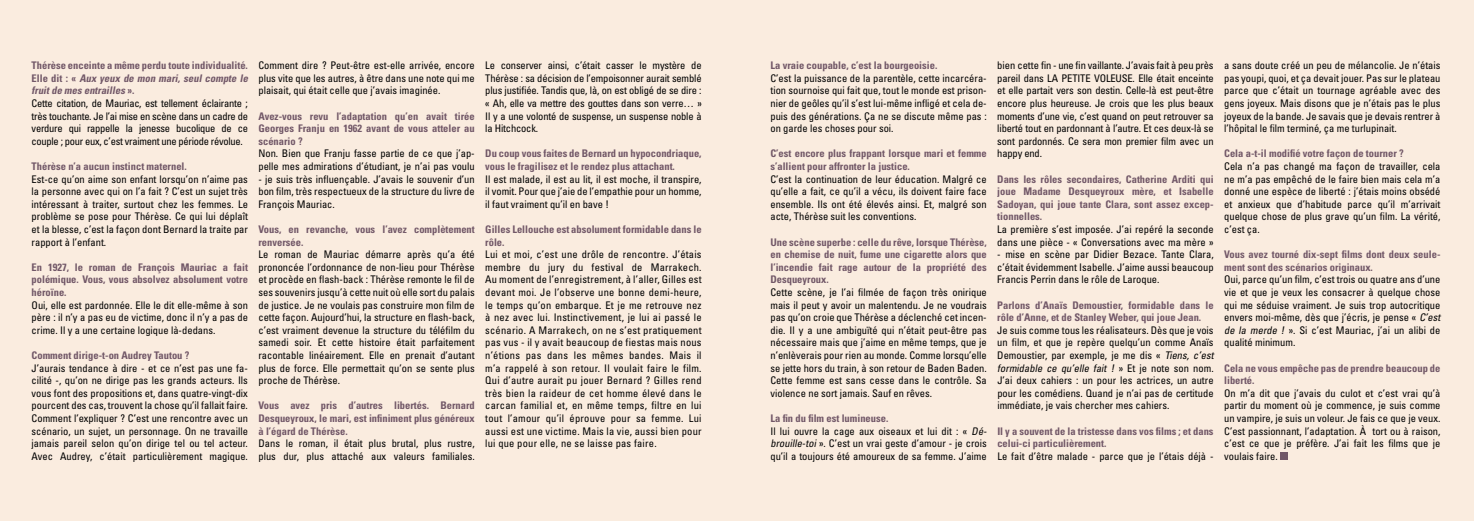
<style>
.page{position:relative;width:1474px;height:521px;background:#fff}
.page>*{position:absolute;margin:0;border:0;box-sizing:border-box;transform-origin:0 0}
.t1{font:condensed 10.5px/12.6px "Univers LT Std";color:#000;text-align:justify}
.t2{font:700 condensed 10.5px/12.6px "Univers LT Std";color:#715767}
.t3{font:condensed 10.5px/12.6px "Univers LT Std";letter-spacing:-.025em;color:#000}
.s1{font-weight:700;color:#715767}
.s2{font-weight:700;font-style:italic;color:#715767}
.s3{font-style:italic}
</style>
<div class="page">
<div style="left:0;top:0;width:1473px;height:521px;background:#faecdf"></div>
<div style="left:1280px;top:452px;width:7px;height:8px;background:#715767"></div>
<p class="t3" style="left:32px;top:59px;width:220px"><span class="s1">Thérèse enceinte a même perdu toute individualité.<br>E l l e d i t : «</span> <span class="s2">Aux yeux de mon mari, seul compte le fruitde mes entrailles</span> <span class="s1">» .<br></span>Cette citation, de Mauriac, est tellement éclairante ; très touchante. Je l’ai mise en scène dans un cadre de verdure qui rappelle la jenesse bucolique de ce couple ; pour eux, c’est vraiment une période révolue.</p>
<p class="t2" style="left:32px;top:160px;width:157px">Thérèse n’a aucun instinct maternel.</p>
<p class="t1" style="left:32px;top:172px;width:218px">Est-ce qu’on aime son enfant lorsqu’on n’aime pas la personne avec qui on l’a fait ? C’est un sujet très intéressant à traiter, surtout chez les femmes. Le problème se pose pour Thérèse. Ce qui lui déplaît et la blesse, c’est la façon dont Bernard la traite par rapport à l’enfant.</p>
<p class="t2" style="left:32px;top:261px;width:218px;text-align:justify">En 1927, le roman de François Mauriac a fait polémique. Vous, vous absolvez absolument votre héroïne.</p>
<p class="t1" style="left:32px;top:298px;width:218px">Oui, elle est pardonnée. Elle le dit elle-même à son père : il n’y a pas eu de victime, donc il n’y a pas de crime. Il y a une certaine logique là-dedans.</p>
<p class="t2" style="left:32px;top:349px;width:159px">Comment dirige-t-on Audrey Tautou ?</p>
<p class="t1" style="left:32px;top:361px;width:218px">J’aurais tendance à dire - et ce n’est pas une fa&shy;cilité -, qu’on ne dirige pas les grands acteurs. Ils vous font des propositions et, dans quatre-vingt-dix pourcent des cas, trouvent la chose qu’il fallait faire.<br>Comment l’expliquer ? C’est une rencontre avec un scénario, un sujet, un personnage. On ne travaille jamais pareil selon qu’on dirige tel ou tel acteur.<br>Avec Audrey, c’était particulièrement magique.</p>
<p class="t1" style="left:258px;top:59px;width:218px">Comment dire ? Peut-être est-elle arrivée, encore plus vite que les autres, à être dans une note qui me plaisait, qui était celle que j’avais imaginée.</p>
<p class="t2" style="left:258px;top:109px;width:218px;text-align:justify">Avez-vous revu l’adaptation qu’en avait tirée Georges Franju en 1962 avant de vous atteler au scénario ?</p>
<p class="t1" style="left:258px;top:147px;width:218px">Non. Bien que Franju fasse partie de ce que j’ap&shy;pelle mes admirations d’étudiant, je n’ai pas voulu</p>
<p class="t1" style="left:258px;top:172px;width:218px">- je suis très influençable. J’avais le souvenir d’un bon film, très respectueux de la structure du livre de François Mauriac.</p>
<p class="t2" style="left:258px;top:223px;width:218px">Vous, en revanche, vous l’avez complètement renversée.</p>
<p class="t1" style="left:258px;top:248px;width:218px">Le roman de Mauriac démarre après qu’a été prononcée l’ordonnance de non-lieu pour Thérèse et procède en flash-back : Thérèse remonte le fil de ses souvenirs jusqu’à cette nuit où elle sort du palais de justice. Je ne voulais pas construire mon film de cette façon. Aujourd’hui, la structure en flash-back, c’est vraiment devenue la structure du téléfilm du samedi soir. Et cette histoire était parfaitement racontable linéairement. Elle en prenait d’autant plus de force. Elle permettait qu’on se sente plus proche de Thérèse.</p>
<p class="t2" style="left:258px;top:399px;width:218px;text-align:justify">Vous avez pris d’autres libertés. Bernard Desqueyroux, le mari, est infiniment plus généreux à l’égard de Thérèse.</p>
<p class="t1" style="left:258px;top:437px;width:218px">Dans le roman, il était plus brutal, plus rustre, plus dur, plus attaché aux valeurs familiales.</p>
<p class="t1" style="left:485px;top:59px;width:218px">Le conserver ainsi, c’était casser le mystère de Thérèse : sa décision de l’empoisonner aurait semblé plus justifiée. Tandis que, là, on est obligé de se dire : « Ah, elle va mettre des gouttes dans son verre… » Il y a une volonté de suspense, un suspense noble à la Hitchcock.</p>
<p class="t2" style="left:485px;top:147px;width:218px">Du coup vous faites de bernard un hypocondriaque, vous le fragilisez et le rendez plus attachant.</p>
<p class="t1" style="left:485px;top:172px;width:218px">Il est malade, il est au lit, il est moche, il transpire, il vomit. Pour que j’aie de l’empathie pour un homme, il faut vraiment qu’il en bave !</p>
<p class="t2" style="left:485px;top:223px;width:218px">Gilles Lellouche est absolument formidable dans le rôle.</p>
<p class="t1" style="left:485px;top:248px;width:218px">Lui et moi, c’est une drôle de rencontre. J’étais membre du jury du festival de Marrakech.<br>Au moment de l’enregistrement, à l’aller, Gilles est devant moi. Je l’observe une bonne demi-heure, le temps qu’on embarque. Et je me retrouve nez à nez avec lui. Instinctivement, je lui ai passé le scénario. A Marrakech, on ne s’est pratiquement pas vus - il y avait beaucoup de fiestas mais nous n’étions pas dans les mêmes bandes. Mais il m’a rappelé à son retour. Il voulait faire le film.<br>Qui d’autre aurait pu jouer Bernard ? Gilles rend très bien la raideur de cet homme élevé dans le carcan familial et, en même temps, filtre en lui tout l’amour qu’il éprouve pour sa femme. Lui aussi est une victime. Mais la vie, aussi bien pour lui que pour elle, ne se laisse pas faire.</p>
<p class="t2" style="left:770px;top:59px;width:168px">La vraie coupable, c’est la bourgeoisie.</p>
<p class="t1" style="left:770px;top:72px;width:218px">C’est la puissance de la parentèle, cette incarcéra&shy;tion sournoise qui fait que, tout le monde est prison&shy;nier de geôles qu’il s’est lui-même infligé et cela de&shy;puis des générations. Ça ne se discute même pas : on garde les choses pour soi.</p>
<p class="t2" style="left:770px;top:147px;width:218px">C’est encore plus frappant lorsque mari et femme s’allient pour affronter la justice.</p>
<p class="t1" style="left:770px;top:172px;width:218px">C’est la continuation de leur éducation. Malgré ce qu’elle a fait, ce qu’il a vécu, ils doivent faire face ensemble. Ils ont été élevés ainsi. Et, malgré son acte, Thérèse suit les conventions.</p>
<p class="t2" style="left:770px;top:235px;width:218px;text-align:justify">Une scène superbe : celle du rêve, lorsque Thérèse, en chemise de nuit, fume une cigarette alors que l’incendie fait rage autour de la propriété des Desqueyroux.</p>
<p class="t1" style="left:770px;top:286px;width:218px">Cette scène, je l’ai filmée de façon très onirique mais il peut y avoir un malentendu. Je ne voudrais pas qu’on croie que Thérèse a déclenché cet incen&shy;die. Il y a une ambiguïté qui n’était peut-être pas nécessaire mais que j’aime en même temps, que je n’enlèverais pour rien au monde. Comme lorsqu’elle se jette hors du train, à son retour de Baden Baden.<br>Cette femme est sans cesse dans le contrôle. Sa violence ne sort jamais. Sauf en rêves.</p>
<p class="t1" style="left:770px;top:412px;width:220px;text-align:left"><span class="s1">La fin du film est lumineuse.<br></span>Il lui ouvre la cage aux oiseaux et lui dit : « <span class="s3">Dé&shy;brouille-toi</span> ». C’est un vrai geste d’amour - je crois qu’il a toujours été amoureux de sa femme. J’aime</p>
<p class="t1" style="left:997px;top:59px;width:218px">bien cette fin - une fin vaillante. J’avais fait à peu près pareil dans LA PETITE VOLEUSE. Elle était enceinte et elle partait vers son destin. Celle-là est peut-être encore plus heureuse. Je crois que les plus beaux moments d’une vie, c’est quand on peut retrouver sa liberté tout en pardonnant à l’autre. Et ces deux-là se sont pardonnés. Ce sera mon premier film avec un happy end.</p>
<p class="t2" style="left:997px;top:172px;width:218px;text-align:justify">Dans les rôles secondaires, Catherine Arditi qui joue Madame Desqueyroux mère, et Isabelle Sadoyan, qui joue tante Clara, sont assez excep&shy;tionnelles.</p>
<p class="t1" style="left:997px;top:223px;width:218px">La première s’est imposée. J’ai repéré la seconde dans une pièce - « Conversations avec ma mère »</p>
<p class="t1" style="left:997px;top:248px;width:218px">- mise en scène par Didier Bezace. Tante Clara, c’était évidemment Isabelle. J’aime aussi beaucoup Francis Perrin dans le rôle de Laroque.</p>
<p class="t2" style="left:997px;top:298px;width:218px">Parlons d’Anaïs Demoustier, formidable dans le rôle d’Anne, et de Stanley Weber, qui joue Jean.</p>
<p class="t1" style="left:997px;top:324px;width:220px;text-align:left">Je suis comme tous les réalisateurs. Dès que je vois un film, et que je repère quelqu’un comme Anaïs Demoustier, par exemple, je me dis « <span class="s3">Tiens, c’est formidable ce qu’elle fait !</span> » Et j e n ote s o n n o m .<br>J’ai deux cahiers : un pour les actrices, un autre pour les comédiens. Quand je n’ai pas de certitude immédiate, je vais chercher mes cahiers.</p>
<p class="t2" style="left:997px;top:424px;width:218px">Il y a souvent de la tristesse dans vos films ; et dans celui-ci particulièrement.</p>
<p class="t1" style="left:997px;top:450px;width:218px">Le fait d’être malade - parce que je l’étais déjà -</p>
<p class="t1" style="left:1224px;top:59px;width:218px">a sans doute créé un peu de mélancolie. Je n’étais pas youpi, quoi, et ça devait jouer. Pas sur le plateau parce que c’était un tournage agréable avec des gens joyeux. Mais disons que je n’étais pas le plus joyeux de la bande. Je savais que je devais rentrer à l’hôpital le film terminé, ça me turlupinait.</p>
<p class="t2" style="left:1224px;top:147px;width:181px">Cela a-t-il modifié votre façon de tourner ?</p>
<p class="t1" style="left:1224px;top:160px;width:218px">Cela n’a pas changé ma façon de travailler, cela ne m’a pas empêché de le faire bien mais cela m’a donné une espèce de liberté : j’étais moins obsédé et anxieux que d’habitude parce qu’il m’arrivait quelque chose de plus grave qu’un film. La vérité, c’est ça.</p>
<p class="t2" style="left:1224px;top:248px;width:218px">Vous avez tourné dix-sept films dont deux seule&shy;ment sont des scénarios originaux.</p>
<p class="t1" style="left:1224px;top:273px;width:220px;text-align:left">Oui, parce qu’un film, c’est trois ou quatre ans d’une vie et que je veux les consacrer à quelque chose qui me séduise vraiment. Je suis trop autocritique envers moi-même, dès que j’écris, je pense « <span class="s3">C’est de la merde !</span> ». Si c’est Mauriac, j’ai un alibi de qualité minimum.</p>
<p class="t2" style="left:1224px;top:361px;width:218px">Cela ne vous empêche pas de prendre beaucoup de liberté.</p>
<p class="t1" style="left:1224px;top:387px;width:218px">On m’a dit que j’avais du culot et c’est vrai qu’à partir du moment où je commence, je suis comme un vampire, je suis un voleur. Je fais ce que je veux.<br>C’est passionnant, l’adaptation. À tort ou à raison, c’est ce que je préfère. J’ai fait les films que je voulais faire.</p>
</div>
